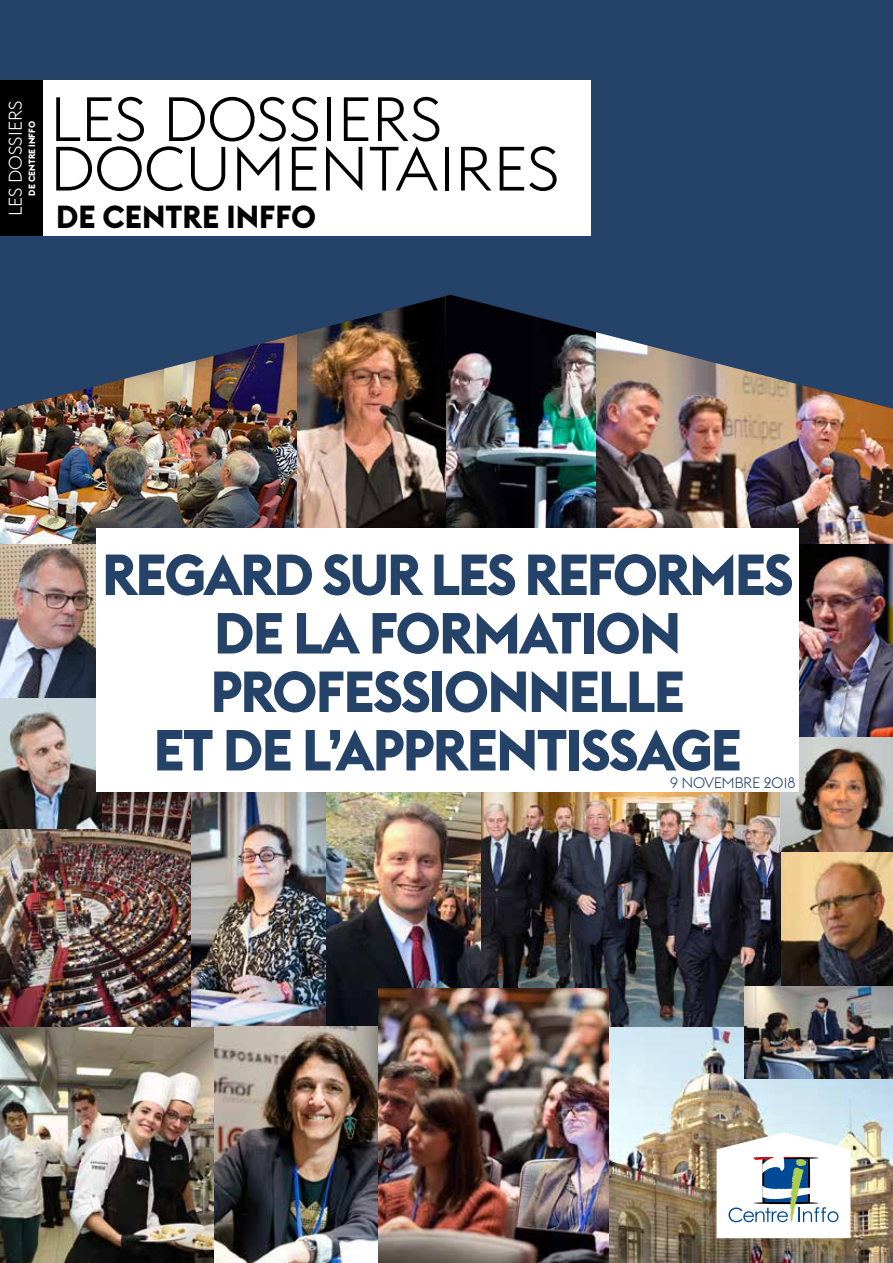
<style>
.page{position:relative;width:893px;height:1263px;background:#fff}
.page>*{position:absolute;margin:0;border:0;box-sizing:border-box;transform-origin:0 0}
.t1{font:300 61.5px/49.5px "Euclid Flex";color:#000}
.t2{font:700 57px/58.5px "Euclid Flex";letter-spacing:-.03em;color:#254368;text-align:center}
.t3{font:700 31.5px "Euclid Flex";color:#000}
.t4{font:300 18.15px "Euclid Flex";color:#fff}
.t5{font:300 15px "Euclid Flex";letter-spacing:-.03em;color:#254368}
.t6{font:700 9px "Euclid Flex";color:#fff}
</style>
<div class="page">
<img style="left:595px;top:411px;width:298px;height:133px">
<img style="left:608px;top:1027px;width:285px;height:236px">
<img style="left:0;top:411px;width:298px;height:133px">
<img style="left:298px;top:411px;width:148px;height:117px">
<img style="left:446px;top:411px;width:149px;height:117px">
<img style="left:780px;top:852px;width:113px;height:134px">
<img style="left:0;top:544px;width:96px;height:154px">
<img style="left:480px;top:792px;width:300px;height:235px">
<img style="left:744px;top:986px;width:149px;height:93px">
<svg style="left:717px;top:1132px;width:133px;height:106px"></svg>
<svg style="left:0;top:0;width:893px;height:411px;background:#334763"></svg>
<div style="left:43px;top:81px;width:548px;height:155px;background:#fff"></div>
<div style="left:0;top:81px;width:43px;height:155px;background:#000"></div>
<img style="left:799px;top:544px;width:94px;height:193px">
<img style="left:0;top:1026px;width:214px;height:237px">
<img style="left:0;top:792px;width:200px;height:235px">
<img style="left:780px;top:737px;width:113px;height:115px">
<img style="left:0;top:698px;width:102px;height:130px">
<img style="left:192px;top:792px;width:134px;height:234px">
<img style="left:326px;top:792px;width:154px;height:234px">
<img style="left:214px;top:1026px;width:164px;height:237px">
<img style="left:378px;top:989px;width:230px;height:274px">
<div style="left:96px;top:528px;width:703px;height:264px;background:#fff"></div>
<p class="t4" style="left:5px;top:216px;width:118px;rotate:-90deg">LES DOSSIERS</p>
<p class="t6" style="left:27px;top:196px;width:76px;rotate:-90deg">DE CENTRE INFFO</p>
<p class="t1" style="left:50px;top:95px;width:511px">LES DOSSIERS<br>DOCUMENTAIRES</p>
<p class="t3" style="left:56px;top:199px;width:261px">DE CENTRE INFFO</p>
<p class="t2" style="left:102px;top:546px;width:693px">REGARD SUR LES REFORMES<br>DE LA FORMATION<br>PROFESSIONNELLE<br>ET DE L’APPRENTISSAGE</p>
<p class="t5" style="left:670px;top:774px;width:127px">9 NOVEMBRE 2018</p>
</div>
